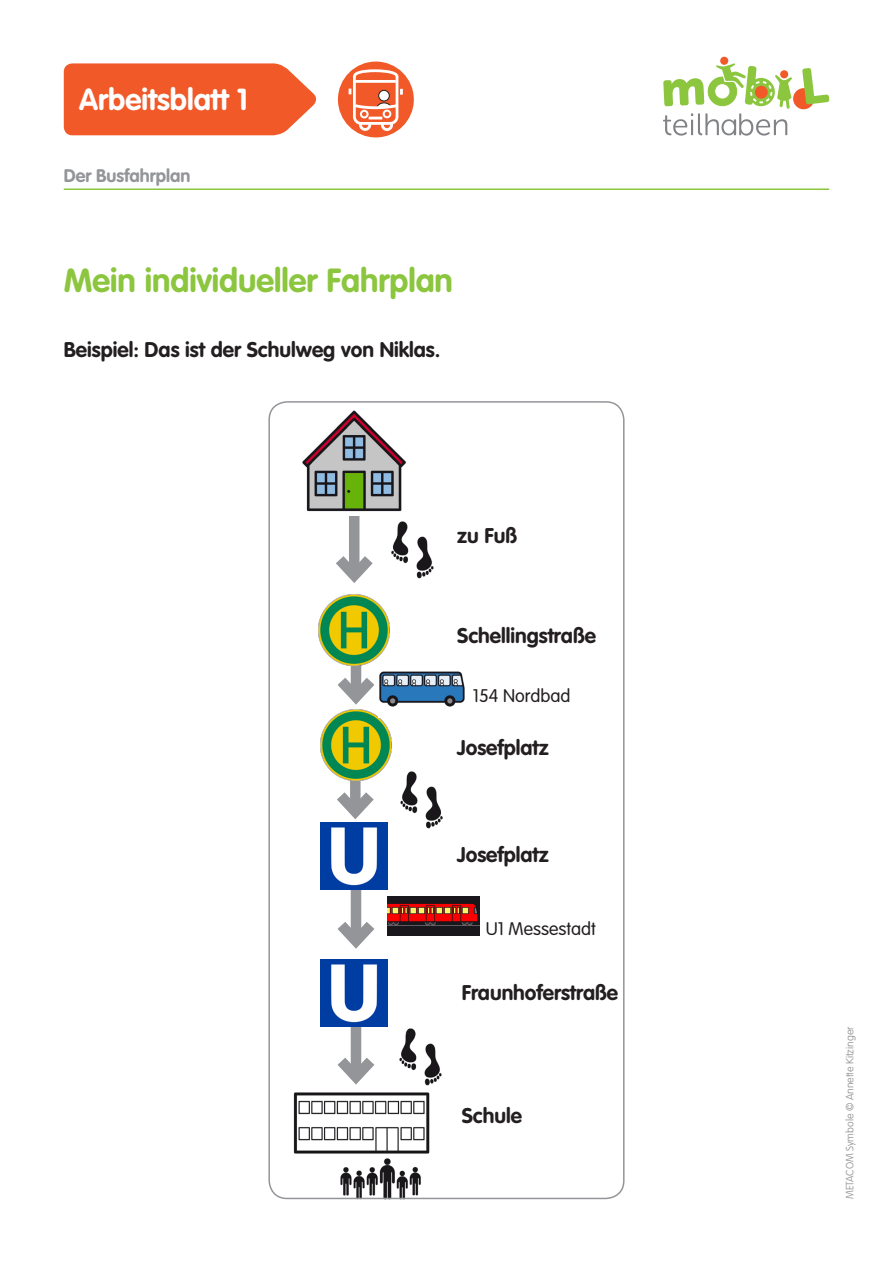
<style>
.page{position:relative;width:893px;height:1263px;background:#fff}
.page>*{position:absolute;margin:0;border:0;box-sizing:border-box;transform-origin:0 0}
.t1{font:700 33px "VAG Rounded";color:#8bc63e}
.t2{font:700 30px "VAG Rounded";color:#fff}
.t3{font:700 21px "VAG Rounded";color:#231f20}
.t4{font:300 18px "VAG Rounded";color:#231f20}
.t5{font:700 18px "VAG Rounded";color:#939598}
.t6{font:100 10.5px "VAG Rounded";color:#939598}
</style>
<div class="page">
<svg style="left:64px;top:63px;width:252px;height:72px;background:#f16337"></svg>
<hr style="left:64px;top:188px;width:765px;height:2px;background:#8bc63e">
<div style="left:793px;top:88px;width:21px;height:21px;background:#f15929;border-radius:50%"></div>
<svg style="left:802px;top:68px;width:27px;height:36px"></svg>
<svg style="left:663px;top:57px;width:129px;height:79px"></svg>
<div style="left:338px;top:62px;width:76px;height:75px;background:#f15929;border-radius:50%"></div>
<svg style="left:349px;top:68px;width:54px;height:64px"></svg>
<div style="left:379px;top:90px;width:10px;height:11px;background:#fff;border-radius:50%"></div>
<div style="left:378px;top:90px;width:12px;height:12px;border:1px solid #231f20;border-radius:50%"></div>
<img style="left:293px;top:1085px;width:137px;height:111px">
<div style="left:351px;top:1025px;width:10px;height:52px;background:#939598"></div>
<svg style="left:327px;top:1046px;width:58px;height:46px"></svg>
<div style="left:351px;top:889px;width:10px;height:52px;background:#939598"></div>
<svg style="left:337px;top:910px;width:38px;height:39px"></svg>
<div style="left:349px;top:500px;width:10px;height:75px;background:#939598"></div>
<svg style="left:336px;top:545px;width:37px;height:38px"></svg>
<svg style="left:337px;top:666px;width:38px;height:44px"></svg>
<svg style="left:337px;top:781px;width:37px;height:39px"></svg>
<div style="left:268px;top:401px;width:357px;height:798px;border:2px solid #939598;border-radius:18px"></div>
<img style="left:302px;top:410px;width:104px;height:106px">
<img style="left:320px;top:822px;width:68px;height:68px">
<img style="left:320px;top:959px;width:68px;height:68px">
<img style="left:319px;top:595px;width:71px;height:71px">
<img style="left:320px;top:710px;width:71px;height:71px">
<img style="left:379px;top:665px;width:86px;height:52px">
<img style="left:388px;top:896px;width:91px;height:40px">
<img style="left:391px;top:522px;width:43px;height:56px">
<img style="left:399px;top:1029px;width:43px;height:56px">
<img style="left:400px;top:772px;width:43px;height:56px">
<p class="t2" style="left:79px;top:81px;width:170px">Arbeitsblatt 1</p>
<p class="t5" style="left:64px;top:165px;width:128px">Der Busfahrplan</p>
<p class="t1" style="left:64px;top:261px;width:391px">Mein individueller Fahrplan</p>
<p class="t3" style="left:64px;top:337px;width:378px">Beispiel: Das ist der Schulweg von Niklas.</p>
<p class="t3" style="left:457px;top:523px;width:62px">zu Fuß</p>
<p class="t3" style="left:457px;top:623px;width:140px">Schellingstraße</p>
<p class="t4" style="left:473px;top:685px;width:99px">154 Nordbad</p>
<p class="t3" style="left:457px;top:735px;width:93px">Josefplatz</p>
<p class="t3" style="left:457px;top:842px;width:93px">Josefplatz</p>
<p class="t4" style="left:486px;top:919px;width:111px">U1 Messestadt</p>
<p class="t3" style="left:462px;top:981px;width:158px">Fraunhoferstraße</p>
<p class="t3" style="left:462px;top:1103px;width:62px">Schule</p>
<p class="t6" style="left:844px;top:1199px;width:174px;rotate:-90deg">METACOM Symbole © Annette Kitzinger</p>
</div>
